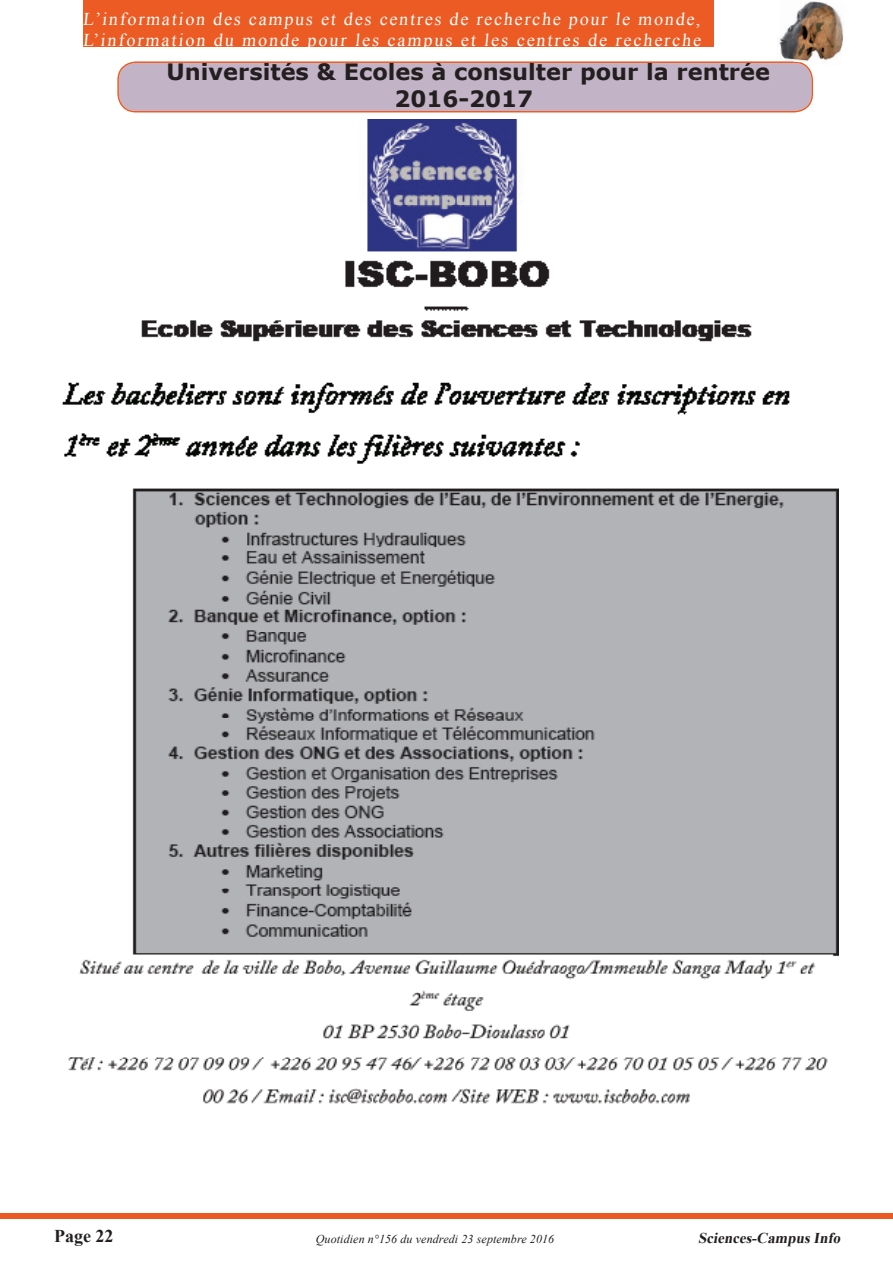
<style>
.page{position:relative;width:893px;height:1263px;background:#fff}
.page>*{position:absolute;margin:0;border:0;box-sizing:border-box;transform-origin:0 0}
.t1{font:700 22.5px/27px "Verdana";color:#231f20;text-align:center}
.t2{font:18px/21.6px "Times New Roman";letter-spacing:.105em;color:#fff}
.t3{font:700 18px "Times New Roman";color:#231f20}
.t4{font:italic 700 15px "Times New Roman";color:#231f20}
.t5{font:italic 12px "Times New Roman";letter-spacing:.01em;color:#231f20}
</style>
<div class="page">
<div style="left:83px;top:0;width:630px;height:47px;background:#eb5b23"></div>
<img style="left:779px;top:1px;width:65px;height:60px">
<svg style="left:117px;top:61px;width:696px;height:51px;background:#c6afbe"></svg>
<img style="left:62px;top:120px;width:777px;height:984px">
<div style="left:0;top:1213px;width:893px;height:5px;background:#eb5b23"></div>
<p class="t2" style="left:83px;top:7px;width:622px">L’information des campus et des centres de recherche pour le monde,<br>L’information du monde pour les campus et les centres de recherche</p>
<p class="t1" style="left:167px;top:58px;width:605px">Universités &amp; Ecoles à consulter pour la rentrée<br>2016-2017</p>
<p class="t3" style="left:54px;top:1223px;width:61px">Page 22</p>
<p class="t5" style="left:316px;top:1231px;width:240px">Quotidien n°156 du vendredi 23 septembre 2016</p>
<p class="t4" style="left:698px;top:1227px;width:147px">Sciences-CampusInfo</p>
</div>
